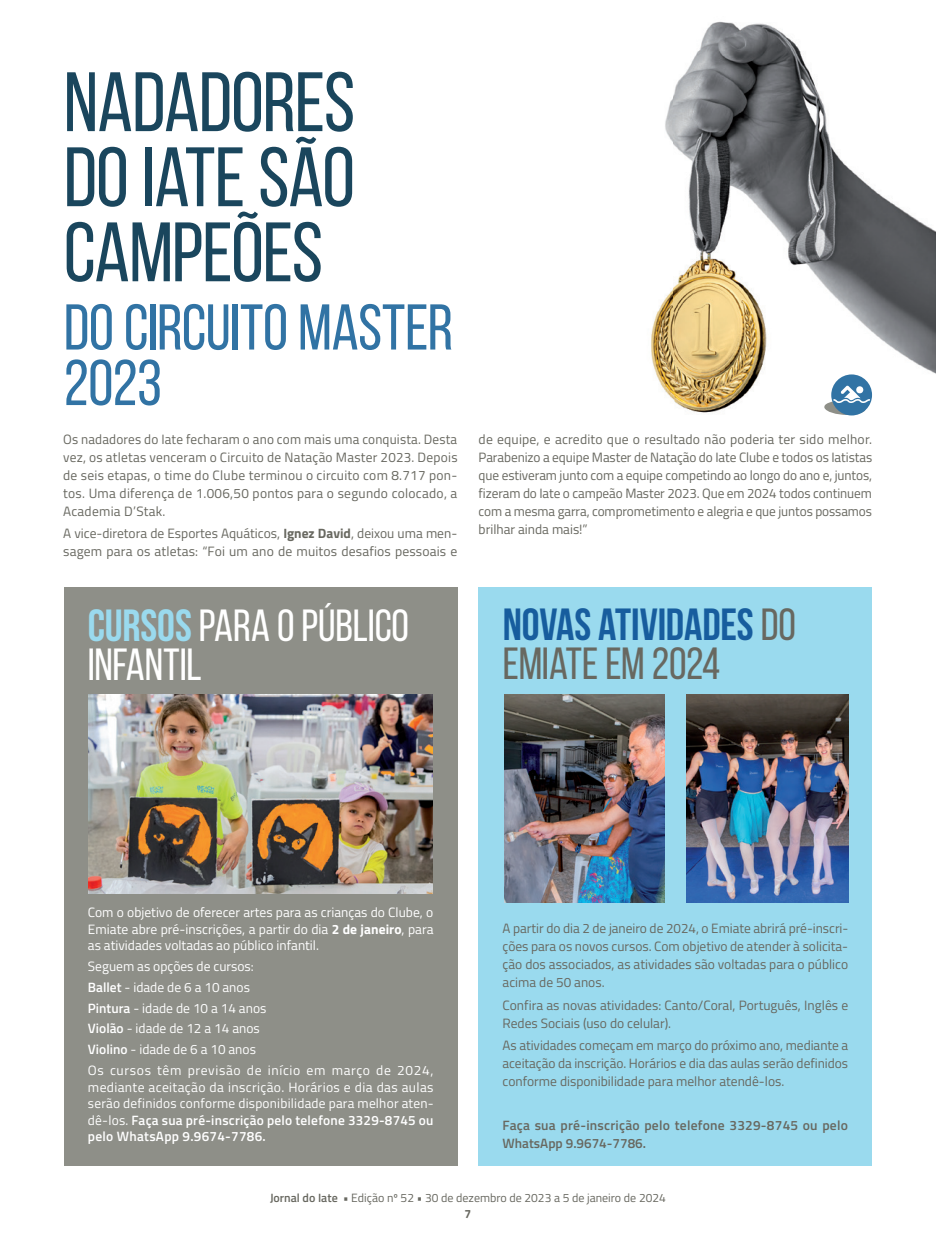
<style>
.page{position:relative;width:936px;height:1234px;background:#fff}
.page>*{position:absolute;margin:0;border:0;box-sizing:border-box;transform-origin:0 0}
.t1{font:84px/75px "Bebas Neue";letter-spacing:-.015em;color:#1a465d;text-align:justify}
.t2{font:64.5px/55.5px "Bebas Neue";letter-spacing:-.01em;color:#3173a4}
.t3{font:700 45px/39px "Bebas Neue";letter-spacing:-.005em;color:#175d9e}
.t4{font:45px/39px "Bebas Neue";letter-spacing:-.005em;color:#fff}
.t5{font:13.5px/18px "Titillium Web";color:#686860;text-align:justify}
.t6{font:13.5px/16.5px "Titillium Web";color:#fff;text-align:justify}
.t7{font:600 13.5px/18px "Titillium Web";letter-spacing:.015em;color:#686860}
.t8{font:12px/16.2px "Titillium Web";color:#686860;text-align:center}
.s1{font-weight:700}
.s2{font-weight:700;color:#9adaee}
.s3{font-weight:400;color:#686860}
.s4{font-weight:600}
</style>
<div class="page">
<div style="left:64px;top:587px;width:393px;height:578px;background:#8e8f88"></div>
<div style="left:478px;top:587px;width:394px;height:578px;background:#9adaee"></div>
<img style="left:337px;top:21px;width:598px;height:392px">
<img style="left:307px;top:72px;width:48px;height:60px">
<img style="left:307px;top:137px;width:48px;height:70px">
<img style="left:307px;top:221px;width:14px;height:61px">
<img style="left:307px;top:304px;width:146px;height:46px">
<img style="left:504px;top:694px;width:160px;height:207px">
<img style="left:686px;top:694px;width:162px;height:207px">
<div style="left:831px;top:374px;width:41px;height:41px;background:#3173a4;border-radius:50%"></div>
<svg style="left:823px;top:385px;width:46px;height:30px"></svg>
<img style="left:89px;top:694px;width:343px;height:199px">
<h1 class="t1" style="left:64px;top:64px;width:293px">NADADORES DO IATE SÃO CAMPEÕES</h1>
<h2 class="t2" style="left:64px;top:299px;width:391px">DO CIRCUITO MASTER<br>2023</h2>
<p class="t5" style="left:63px;top:429px;width:396px">Os nadadores do Iate fecharam o ano com mais uma conquista. Desta vez, os atletas venceram o Circuito de Natação Master 2023. Depois de seis etapas, o time do Clube terminou o circuito com 8.717 pon&shy;tos. Uma diferença de 1.006,50 pontos para o segundo colocado, a Academia D’Stak.</p>
<p class="t5" style="left:63px;top:523px;width:395px">A vice-diretora de Esportes Aquáticos, <span class="s1">Ignez David</span>, deixou uma men&shy;sagem para os atletas: “Foi um ano de muitos desafios pessoais e</p>
<p class="t5" style="left:478px;top:429px;width:395px">de equipe, e acredito que o resultado não poderia ter sido melhor.<br>Parabenizo a equipe Master de Natação do Iate Clube e todos os Iatistas que estiveram junto com a equipe competindo ao longo do ano e, juntos, fizeram do Iate o campeão Master 2023. Que em 2024 todos continuem com a mesma garra, comprometimento e alegria e que juntos possamos brilhar ainda mais!”</p>
<h3 class="t4" style="left:88px;top:605px;width:323px"><span class="s2">CURSOS</span> PARA O PÚBLICO<br>INFANTIL</h3>
<h3 class="t3" style="left:503px;top:604px;width:294px">NOVAS ATIVIDADES <span class="s3">DO<br>EMIATE EM 2024</span></h3>
<p class="t6" style="left:88px;top:903px;width:347px">Com o objetivo de oferecer artes para as crianças do Clube, o Emiate abre pré-inscrições, a partir do dia <span class="s1">2 de janeiro</span>, para as atividades voltadas ao público infantil.</p>
<p class="t6" style="left:88px;top:955px;width:347px;line-height:20.7px;text-align:left">Seguem as opções de cursos:<br><span class="s4">Ballet</span> - idade de 6 a 10 anos<br><span class="s4">Pintura</span> - idade de 10 a 14 anos<br><span class="s4">Violão</span> - idade de 12 a 14 anos<br><span class="s4">Violino</span> - idade de 6 a 10 anos<br>Os cursos têm previsão de início em março de 2024,</p>
<p class="t6" style="left:88px;top:1077px;width:347px">mediante aceitação da inscrição. Horários e dia das aulas serão definidos conforme disponibilidade para melhor aten&shy;dê-los. <span class="s4">Faça sua pré-inscrição pelo telefone 3329-8745 ou pelo WhatsApp 9.9674-7786.</span></p>
<p class="t5" style="left:502px;top:918px;width:347px">A partir do dia 2 de janeiro de 2024, o Emiate abrirá pré-inscri&shy;ções para os novos cursos. Com objetivo de atender à solicita&shy;ção dos associados, as atividades são voltadas para o público acima de 50 anos.</p>
<p class="t5" style="left:502px;top:994px;width:347px">Confira as novas atividades: Canto/Coral, Português, Inglês e<br>Redes Sociais (uso do celular).</p>
<p class="t5" style="left:502px;top:1035px;width:347px">As atividades começam em março do próximo ano, mediante a aceitação da inscrição. Horários e dia das aulas serão definidos conforme disponibilidade para melhor atendê-los.</p>
<p class="t7" style="left:502px;top:1115px;width:347px">Faça sua pré-inscrição pelo telefone 3329-8745 ou pelo<br>WhatsApp 9.9674-7786.</p>
<p class="t8" style="left:270px;top:1188px;width:397px"><span class="s4">Jornal do Iate •</span> Edição nº 52 • 30 de dezembro de 2023 a 5 de janeiro de 2024<br><span class="s1">7</span></p>
</div>
